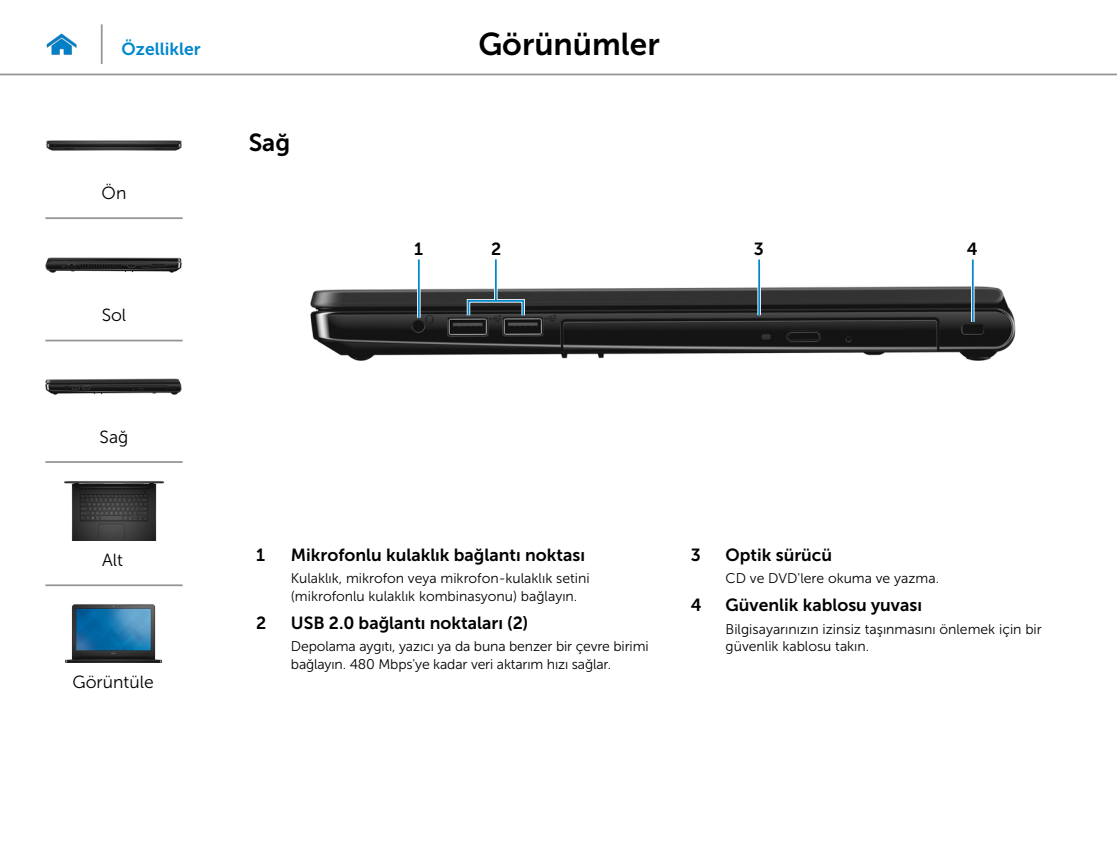
<style>
.page{position:relative;width:1117px;height:844px;background:#fff}
.page>*{position:absolute;margin:0;border:0;box-sizing:border-box;transform-origin:0 0}
.t1{font:31.5px "Museo Sans For Dell 700";color:#000}
.Head2{font:24.5px "Museo Sans For Dell 700";color:#000}
.Callout_Head{font:17.5px "Museo Sans For Dell 700";color:#000}
.t2{font:17.5px "Museo Sans For Dell 300";color:#000}
.t3{font:17.5px "Museo Sans For Dell 700";color:#0087cc}
.Callout-L{font:17.5px "Museo Sans For Dell 700";color:#000}
.Callout_description{font:14px/17.5px "Museo Sans For Dell 300";color:#000}
</style>
<div class="page">
<hr style="left:0;top:74px;width:1116px;height:1px;background:#939598">
<img style="left:46px;top:33px;width:31px;height:22px">
<img style="left:310px;top:286px;width:706px;height:75px">
<hr style="left:417px;top:259px;width:3px;height:58px;background:#fff">
<hr style="left:418px;top:259px;width:1px;height:58px;background:#0087cc">
<hr style="left:757px;top:259px;width:3px;height:56px;background:#fff">
<hr style="left:758px;top:259px;width:1px;height:56px;background:#0087cc">
<svg style="left:970px;top:259px;width:4px;height:63px"></svg>
<hr style="left:971px;top:259px;width:2px;height:63px;background:#0087cc">
<div style="left:466px;top:299px;width:59px;height:18px;border:4px solid #fff"></div>
<div style="left:467px;top:300px;width:57px;height:16px;border:2px solid #0087cc"></div>
<hr style="left:494px;top:259px;width:3px;height:41px;background:#fff">
<hr style="left:495px;top:259px;width:1px;height:41px;background:#0087cc">
<hr style="left:101px;top:24px;width:2px;height:40px;background:#939598">
<img style="left:46px;top:140px;width:136px;height:11px">
<img style="left:45px;top:257px;width:137px;height:16px">
<img style="left:45px;top:378px;width:137px;height:17px">
<img style="left:64px;top:481px;width:100px;height:59px">
<img style="left:65px;top:604px;width:98px;height:58px">
<hr style="left:45px;top:217px;width:138px;height:2px;background:#939598">
<hr style="left:45px;top:339px;width:138px;height:2px;background:#939598">
<hr style="left:45px;top:461px;width:138px;height:2px;background:#939598">
<hr style="left:45px;top:584px;width:138px;height:2px;background:#939598">
<p class="t3" style="left:122px;top:39px;width:80px">Özellikler</p>
<h1 class="t1" style="left:478px;top:26px;width:183px">Görünümler</h1>
<p class="t2" style="left:102px;top:183px;width:26px">Ön</p>
<p class="t2" style="left:102px;top:305px;width:26px">Sol</p>
<p class="t2" style="left:100px;top:428px;width:30px">Sağ</p>
<p class="t2" style="left:102px;top:550px;width:22px">Alt</p>
<p class="t2" style="left:72px;top:672px;width:83px">Görüntüle</p>
<p class="Head2" style="left:249px;top:128px;width:43px">Sağ</p>
<p class="Callout-L" style="left:414px;top:239px;width:10px">1</p>
<p class="Callout-L" style="left:491px;top:239px;width:12px">2</p>
<p class="Callout-L" style="left:753px;top:239px;width:12px">3</p>
<p class="Callout-L" style="left:966px;top:239px;width:12px">4</p>
<p class="Callout_Head" style="left:256px;top:544px;width:10px">1</p>
<p class="Callout_Head" style="left:291px;top:544px;width:295px">Mikrofonlu kulaklık bağlantı noktası</p>
<p class="Callout_description" style="left:291px;top:569px;width:300px">Kulaklık, mikrofon veya mikrofon-kulaklık setini (mikrofonlu kulaklık kombinasyonu) bağlayın.</p>
<p class="Callout_Head" style="left:256px;top:612px;width:12px">2</p>
<p class="Callout_Head" style="left:291px;top:612px;width:239px">USB 2.0 bağlantı noktaları (2)</p>
<p class="Callout_description" style="left:291px;top:637px;width:359px">Depolama aygıtı, yazıcı ya da buna benzer bir çevre birimi bağlayın. 480 Mbps'ye kadar veri aktarım hızı sağlar.</p>
<p class="Callout_Head" style="left:690px;top:544px;width:12px">3</p>
<p class="Callout_Head" style="left:725px;top:544px;width:108px">Optik sürücü</p>
<p class="Callout_description" style="left:725px;top:569px;width:215px">CD ve DVD'lere okuma ve yazma.</p>
<p class="Callout_Head" style="left:690px;top:595px;width:12px">4</p>
<p class="Callout_Head" style="left:725px;top:595px;width:198px">Güvenlik kablosu yuvası</p>
<p class="Callout_description" style="left:725px;top:620px;width:318px">Bilgisayarınızın izinsiz taşınmasını önlemek için bir güvenlik kablosu takın.</p>
</div>
